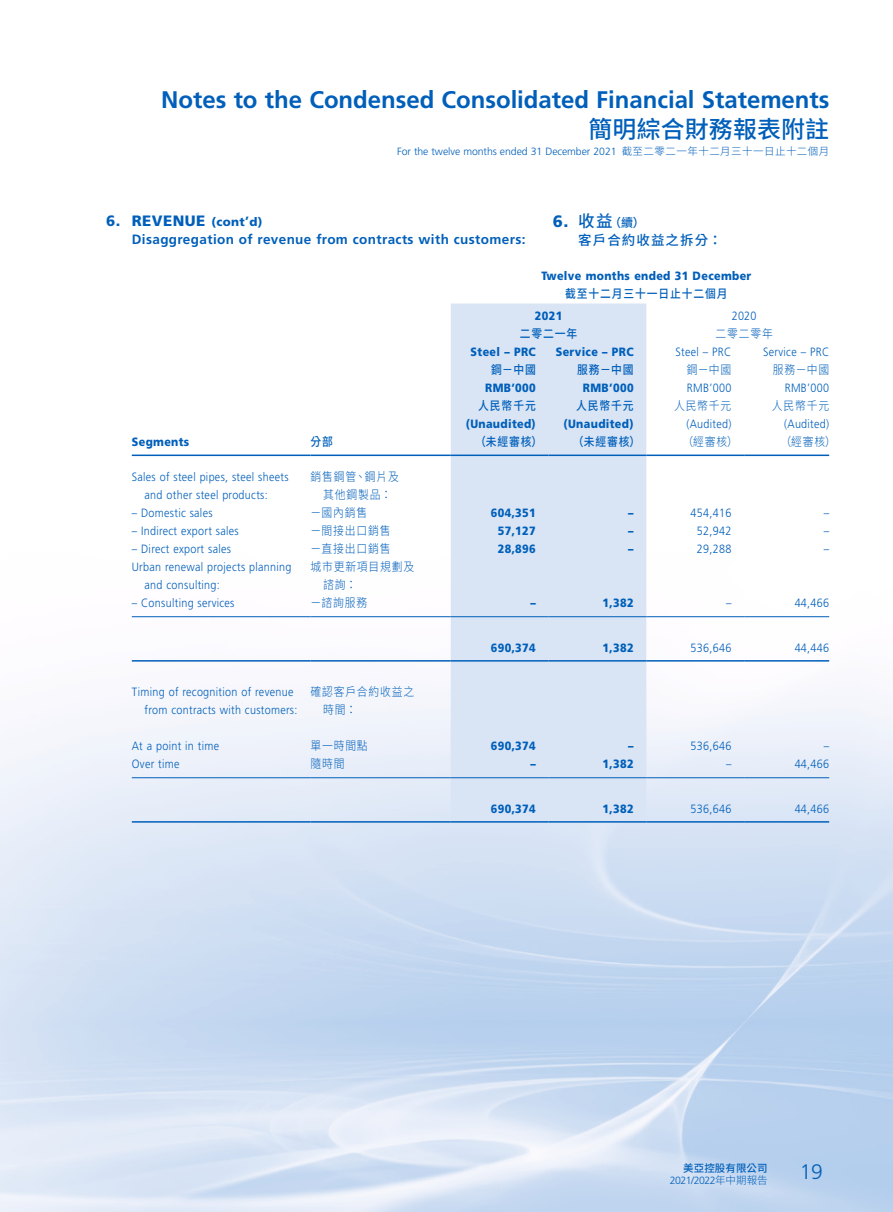
<style>
.page{position:relative;width:893px;height:1212px;background:#fff}
.page>*{position:absolute;margin:0;border:0;box-sizing:border-box;transform-origin:0 0}
.t1{font:700 24px "Frutiger LT Std";color:#005fba}
.t2{font:500 24px "Source Han Sans TC";letter-spacing:.005em;color:#005fba}
.t3{font:300 21px "Frutiger LT Std";color:#005fba}
.Heading_1{font:900 15px "Frutiger LT Std";letter-spacing:.03em;color:#005fba}
.Heading_2{font:700 13.5px "Frutiger LT Std";letter-spacing:.03em;color:#005fba}
.C_Heading_2{font:500 13.5px "Source Han Sans TC";letter-spacing:.08em;color:#005fba}
.Body_Text{font:300 12px/18px "Frutiger LT Std";letter-spacing:.03em;color:#005fba;scale:.9 1}
.Body_Text-2{font:900 12px "Frutiger LT Std";letter-spacing:.03em;color:#005fba;scale:.9 1}
.Body_Text-3{font:300 12px/18px "Source Han Sans TC";letter-spacing:.08em;color:#005fba;scale:.9 1}
.Body_Text-4{font:500 12px "Source Han Sans TC";letter-spacing:.08em;color:#005fba;scale:.9 1}
.C_Heading_1{font:500 12px "Source Han Sans TC";color:#005fba}
.t4{font:300 10.5px "Frutiger LT Std";letter-spacing:-.005em;color:#005fba}
.t5{font:300 10.5px "Frutiger LT Std";letter-spacing:-.045em;color:#005fba}
.t6{font:500 10.5px "Source Han Sans TC";letter-spacing:.005em;color:#005fba}
.s1{font-family:"Source Han Sans TC"}
.s2{font-size:12px}
.s3{font-family:"Frutiger LT Std";font-weight:900;font-size:16.5px}
.s4{font-size:16.5px}
</style>
<div class="page">
<div style="left:451px;top:303px;width:195px;height:518px;background:#d9e5f5"></div>
<hr style="left:132px;top:454px;width:178px;height:2px;background:#005fba">
<hr style="left:310px;top:454px;width:141px;height:2px;background:#005fba">
<hr style="left:451px;top:454px;width:98px;height:2px;background:#005fba">
<hr style="left:549px;top:454px;width:97px;height:2px;background:#005fba">
<hr style="left:646px;top:454px;width:98px;height:2px;background:#005fba">
<hr style="left:744px;top:454px;width:85px;height:2px;background:#005fba">
<hr style="left:132px;top:616px;width:178px;height:1px;background:#005fba">
<hr style="left:310px;top:616px;width:141px;height:1px;background:#005fba">
<hr style="left:451px;top:616px;width:98px;height:1px;background:#005fba">
<hr style="left:549px;top:616px;width:97px;height:1px;background:#005fba">
<hr style="left:646px;top:616px;width:98px;height:1px;background:#005fba">
<hr style="left:744px;top:616px;width:85px;height:1px;background:#005fba">
<hr style="left:132px;top:660px;width:178px;height:2px;background:#005fba">
<hr style="left:310px;top:660px;width:141px;height:2px;background:#005fba">
<hr style="left:451px;top:660px;width:98px;height:2px;background:#005fba">
<hr style="left:549px;top:660px;width:97px;height:2px;background:#005fba">
<hr style="left:646px;top:660px;width:98px;height:2px;background:#005fba">
<hr style="left:744px;top:660px;width:85px;height:2px;background:#005fba">
<hr style="left:132px;top:777px;width:178px;height:1px;background:#005fba">
<hr style="left:310px;top:777px;width:141px;height:1px;background:#005fba">
<hr style="left:451px;top:777px;width:98px;height:1px;background:#005fba">
<hr style="left:549px;top:777px;width:97px;height:1px;background:#005fba">
<hr style="left:646px;top:777px;width:98px;height:1px;background:#005fba">
<hr style="left:744px;top:777px;width:85px;height:1px;background:#005fba">
<hr style="left:132px;top:821px;width:178px;height:2px;background:#005fba">
<hr style="left:310px;top:821px;width:141px;height:2px;background:#005fba">
<hr style="left:451px;top:821px;width:98px;height:2px;background:#005fba">
<hr style="left:549px;top:821px;width:97px;height:2px;background:#005fba">
<hr style="left:646px;top:821px;width:98px;height:2px;background:#005fba">
<hr style="left:744px;top:821px;width:85px;height:2px;background:#005fba">
<h1 class="t1" style="left:161px;top:85px;width:670px">Notes to the Condensed Consolidated Financial Statements</h1>
<h1 class="t2" style="left:589px;top:115px;width:242px">簡明綜合財務報表附註</h1>
<p class="t4" style="left:397px;top:145px;width:434px">For the twelve months ended 31 December 2021 <span class="s1">截至二零二一年十二月三十一日止十二個月</span></p>
<p class="Heading_1" style="left:106px;top:211px;width:158px">6. REVENUE <span class="s2">(cont’d)</span></p>
<p class="Heading_2" style="left:132px;top:231px;width:395px">Disaggregation of revenue from contracts with customers:</p>
<p class="C_Heading_1" style="left:553px;top:216px;width:94px"><span class="s3">6.</span> <span class="s4">收益</span>（續）</p>
<p class="C_Heading_2" style="left:578px;top:233px;width:145px">客戶合約收益之拆分：</p>
<p class="Body_Text-2" style="left:541px;top:268px;width:235px">Twelve months ended 31 December</p>
<p class="Body_Text-4" style="left:565px;top:287px;width:182px">截至十二月三十一日止十二個月</p>
<p class="Body_Text-2" style="left:535px;top:309px;width:32px">2021</p>
<p class="Body_Text" style="left:732px;top:307px;width:29px">2020</p>
<p class="Body_Text-4" style="left:520px;top:327px;width:65px">二零二一年</p>
<p class="Body_Text-3" style="left:715px;top:325px;width:65px">二零二零年</p>
<p class="Body_Text-2" style="left:471px;top:345px;width:74px">Steel – PRC</p>
<p class="Body_Text-2" style="left:556px;top:345px;width:88px">Service – PRC</p>
<p class="Body_Text" style="left:676px;top:343px;width:64px">Steel – PRC</p>
<p class="Body_Text" style="left:763px;top:343px;width:75px">Service – PRC</p>
<p class="Body_Text-4" style="left:491px;top:363px;width:51px">鋼－中國</p>
<p class="Body_Text-4" style="left:577px;top:363px;width:64px">服務－中國</p>
<p class="Body_Text-3" style="left:687px;top:361px;width:51px">鋼－中國</p>
<p class="Body_Text-3" style="left:773px;top:361px;width:64px">服務－中國</p>
<p class="Body_Text-2" style="left:485px;top:381px;width:58px">RMB’000</p>
<p class="Body_Text-2" style="left:583px;top:381px;width:58px">RMB’000</p>
<p class="Body_Text" style="left:687px;top:379px;width:51px">RMB’000</p>
<p class="Body_Text" style="left:785px;top:379px;width:51px">RMB’000</p>
<p class="Body_Text-4" style="left:478px;top:399px;width:65px">人民幣千元</p>
<p class="Body_Text-4" style="left:576px;top:399px;width:65px">人民幣千元</p>
<p class="Body_Text-3" style="left:674px;top:397px;width:65px">人民幣千元</p>
<p class="Body_Text-3" style="left:772px;top:397px;width:65px">人民幣千元</p>
<p class="Body_Text-2" style="left:466px;top:417px;width:79px">(Unaudited)</p>
<p class="Body_Text-2" style="left:564px;top:417px;width:79px">(Unaudited)</p>
<p class="Body_Text" style="left:686px;top:415px;width:52px">(Audited)</p>
<p class="Body_Text" style="left:784px;top:415px;width:52px">(Audited)</p>
<p class="Body_Text-2" style="left:132px;top:435px;width:65px">Segments</p>
<p class="Body_Text-4" style="left:310px;top:435px;width:26px">分部</p>
<p class="Body_Text-4" style="left:475px;top:435px;width:76px">（未經審核）</p>
<p class="Body_Text-4" style="left:573px;top:435px;width:76px">（未經審核）</p>
<p class="Body_Text-3" style="left:682px;top:433px;width:63px">（經審核）</p>
<p class="Body_Text-3" style="left:780px;top:433px;width:63px">（經審核）</p>
<p class="Body_Text" style="left:145px;top:468px;width:161px;text-indent:-13px">Sales of steel pipes, steel sheets and other steel products:</p>
<p class="Body_Text-3" style="left:310px;top:468px;width:100px;text-align:center">銷售鋼管、鋼片及其他鋼製品：</p>
<p class="Body_Text" style="left:132px;top:504px;width:91px">– Domestic sales</p>
<p class="Body_Text-3" style="left:310px;top:504px;width:65px">－國內銷售</p>
<p class="Body_Text-2" style="left:491px;top:506px;width:51px">604,351</p>
<p class="Body_Text-2" style="left:628px;top:506px;width:7px">–</p>
<p class="Body_Text" style="left:691px;top:504px;width:47px">454,416</p>
<p class="Body_Text" style="left:824px;top:504px;width:7px">–</p>
<p class="Body_Text" style="left:132px;top:522px;width:120px">– Indirect export sales</p>
<p class="Body_Text-3" style="left:310px;top:522px;width:91px">－間接出口銷售</p>
<p class="Body_Text-2" style="left:498px;top:524px;width:44px">57,127</p>
<p class="Body_Text-2" style="left:628px;top:524px;width:7px">–</p>
<p class="Body_Text" style="left:697px;top:522px;width:40px">52,942</p>
<p class="Body_Text" style="left:824px;top:522px;width:7px">–</p>
<p class="Body_Text" style="left:132px;top:540px;width:112px">– Direct export sales</p>
<p class="Body_Text-3" style="left:310px;top:540px;width:91px">－直接出口銷售</p>
<p class="Body_Text-2" style="left:498px;top:542px;width:44px">28,896</p>
<p class="Body_Text-2" style="left:628px;top:542px;width:7px">–</p>
<p class="Body_Text" style="left:697px;top:540px;width:40px">29,288</p>
<p class="Body_Text" style="left:824px;top:540px;width:7px">–</p>
<p class="Body_Text" style="left:145px;top:558px;width:165px;text-indent:-13px">Urban renewal projects planning and consulting:</p>
<p class="Body_Text-3" style="left:323px;top:558px;width:103px;text-indent:-13px">城市更新項目規劃及諮詢：</p>
<p class="Body_Text" style="left:132px;top:594px;width:116px">– Consulting services</p>
<p class="Body_Text-3" style="left:310px;top:594px;width:65px">－諮詢服務</p>
<p class="Body_Text-2" style="left:530px;top:596px;width:7px">–</p>
<p class="Body_Text-2" style="left:602px;top:596px;width:36px">1,382</p>
<p class="Body_Text" style="left:726px;top:594px;width:7px">–</p>
<p class="Body_Text" style="left:795px;top:594px;width:40px">44,466</p>
<p class="Body_Text-2" style="left:491px;top:640px;width:51px">690,374</p>
<p class="Body_Text-2" style="left:602px;top:640px;width:36px">1,382</p>
<p class="Body_Text" style="left:691px;top:639px;width:47px">536,646</p>
<p class="Body_Text" style="left:795px;top:639px;width:40px">44,446</p>
<p class="Body_Text" style="left:145px;top:683px;width:171px;text-indent:-13px">Timing of recognition of revenue from contracts with customers:</p>
<p class="Body_Text-3" style="left:323px;top:683px;width:103px;text-indent:-13px">確認客戶合約收益之時間：</p>
<p class="Body_Text" style="left:132px;top:737px;width:99px">At a point in time</p>
<p class="Body_Text-3" style="left:310px;top:737px;width:65px">單一時間點</p>
<p class="Body_Text-2" style="left:491px;top:739px;width:51px">690,374</p>
<p class="Body_Text-2" style="left:628px;top:739px;width:7px">–</p>
<p class="Body_Text" style="left:691px;top:737px;width:47px">536,646</p>
<p class="Body_Text" style="left:824px;top:737px;width:7px">–</p>
<p class="Body_Text" style="left:132px;top:755px;width:55px">Over time</p>
<p class="Body_Text-3" style="left:310px;top:755px;width:39px">隨時間</p>
<p class="Body_Text-2" style="left:530px;top:757px;width:7px">–</p>
<p class="Body_Text-2" style="left:602px;top:757px;width:36px">1,382</p>
<p class="Body_Text" style="left:726px;top:755px;width:7px">–</p>
<p class="Body_Text" style="left:795px;top:755px;width:40px">44,466</p>
<p class="Body_Text-2" style="left:491px;top:801px;width:51px">690,374</p>
<p class="Body_Text-2" style="left:602px;top:801px;width:36px">1,382</p>
<p class="Body_Text" style="left:691px;top:800px;width:47px">536,646</p>
<p class="Body_Text" style="left:795px;top:800px;width:40px">44,466</p>
<p class="t6" style="left:683px;top:1162px;width:86px">美亞控股有限公司</p>
<p class="t5" style="left:670px;top:1175px;width:99px">2021/2022<span class="s1">年中期報告</span></p>
<h2 class="t3" style="left:800px;top:1160px;width:24px">19</h2>
</div>
